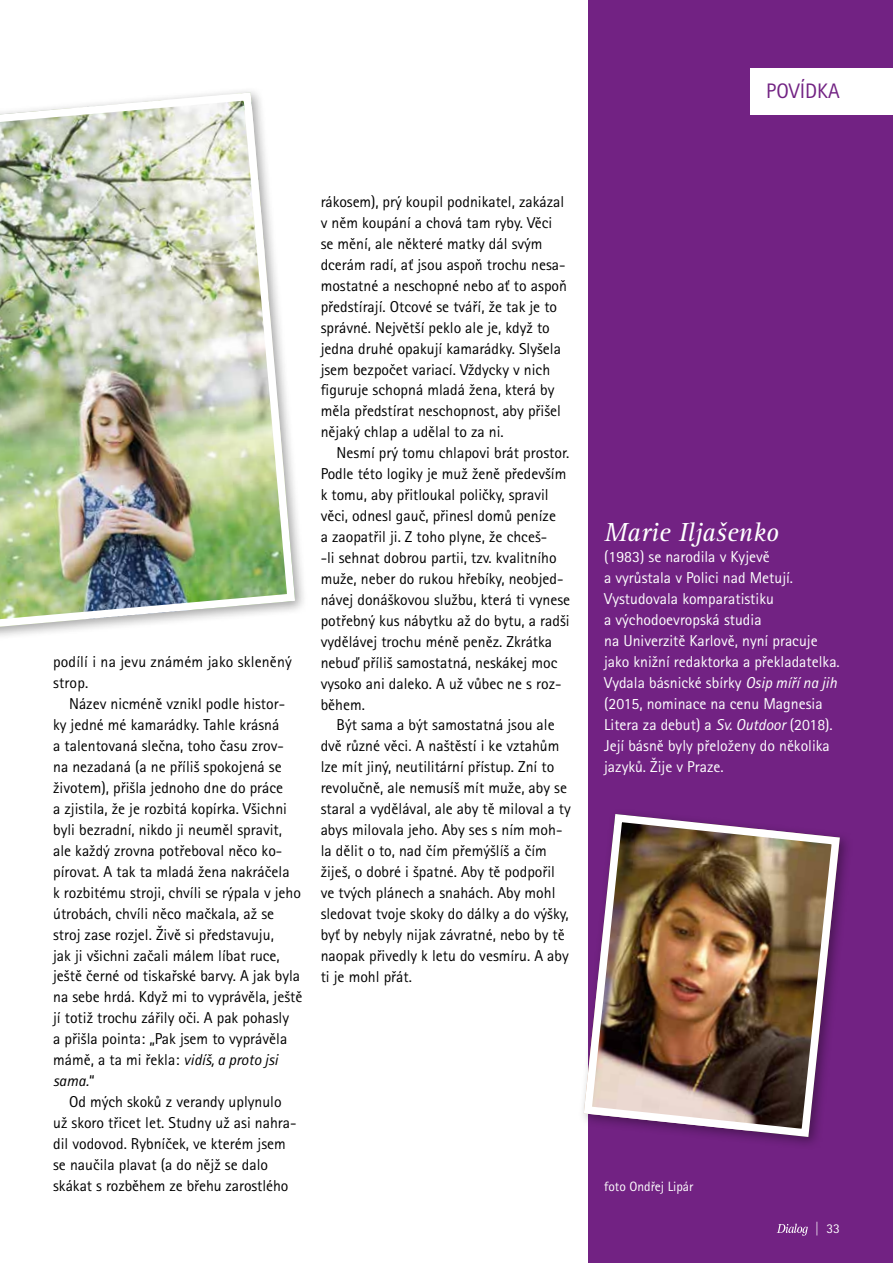
<style>
.page{position:relative;width:893px;height:1263px;background:#fff}
.page>*{position:absolute;margin:0;border:0;box-sizing:border-box;transform-origin:0 0}
.t1{font:italic 27px "Rotis Serif Pro";color:#fff}
.t2{font:21px "Rotis Sans Serif Pro";color:#722283}
.t3{font:15.75px/21px "Rotis Sans Serif Pro";color:#000}
.t4{font:15.75px/21px "Rotis Sans Serif Pro";color:#fff}
.t5{font:13.5px "Rotis Sans Serif Pro";color:#fff}
.s1{font-style:italic}
</style>
<div class="page">
<img style="left:0;top:91px;width:299px;height:545px">
<div style="left:588px;top:0;width:305px;height:1263px;background:#722283"></div>
<div style="left:750px;top:68px;width:143px;height:46px;background:#fff"></div>
<svg style="left:777px;top:1224px;width:31px;height:12px"></svg>
<div style="left:578px;top:808px;width:275px;height:342px;background:#000;opacity:.35"></div>
<img style="left:580px;top:810px;width:264px;height:331px">
<h2 class="t2" style="left:766px;top:79px;width:75px">POVÍDKA</h2>
<p class="t3" style="left:53px;top:652px;width:240px">podílí i na jevu známém jako skleněný strop.</p>
<p class="t3" style="left:53px;top:694px;width:251px;text-indent:16px">Název nicméně vznikl podle histor&shy;ky jedné mé kamarádky. Tahle krásná<br>a talentovaná slečna, toho času zrov&shy;na nezadaná (a ne příliš spokojená se životem), přišla jednoho dne do práce<br>a zjistila, že je rozbitá kopírka. Všichni byli bezradní, nikdo ji neuměl spravit, ale každý zrovna potřeboval něco ko&shy;pírovat. A tak ta mladá žena nakráčela<br>k rozbitému stroji, chvíli se rýpala v jeho útrobách, chvíli něco mačkala, až se stroj zase rozjel. Živě si představuju,<br>jak ji všichni začali málem líbat ruce, ještě černé od tiskařské barvy. A jak byla na sebe hrdá. Když mi to vyprávěla, ještě jí totiž trochu zářily oči. A pak pohasly<br>a přišla pointa: „Pak jsem to vyprávěla mámě, a ta mi řekla: <span class="s1">vidíš, a proto jsi sama.</span>“</p>
<p class="t3" style="left:53px;top:1091px;width:245px;text-indent:16px">Od mých skoků z verandy uplynulo už skoro třicet let. Studny už asi nahra&shy;dil vodovod. Rybníček, ve kterém jsem se naučila plavat (a do nějž se dalo skákat s rozběhem ze břehu zarostlého</p>
<p class="t3" style="left:321px;top:191px;width:248px">rákosem), prý koupil podnikatel, zakázal v něm koupání a chová tam ryby. Věci se mění, ale některé matky dál svým dcerám radí, ať jsou aspoň trochu nesa&shy;mostatné a neschopné nebo ať to aspoň předstírají. Otcové se tváří, že tak je to správné. Největší peklo ale je, když to jedna druhé opakují kamarádky. Slyšela jsem bezpočet variací. Vždycky v nich figuruje schopná mladá žena, která by měla předstírat neschopnost, aby přišel nějaký chlap a udělal to za ni.</p>
<p class="t3" style="left:321px;top:443px;width:251px;text-indent:16px">Nesmí prý tomu chlapovi brát prostor.<br>Podle této logiky je muž ženě především k tomu, aby přitloukal poličky, spravil věci, odnesl gauč, přinesl domů peníze<br>a zaopatřil ji. Z toho plyne, že chceš-<br>-li sehnat dobrou partii, tzv. kvalitního muže, neber do rukou hřebíky, neobjed&shy;návej donáškovou službu, která ti vynese potřebný kus nábytku až do bytu, a radši vydělávej trochu méně peněz. Zkrátka nebuď příliš samostatná, neskákej moc vysoko ani daleko. A už vůbec ne s roz&shy;během.</p>
<p class="t3" style="left:321px;top:715px;width:252px;text-indent:16px">Být sama a být samostatná jsou ale dvě různé věci. A naštěstí i ke vztahům lze mít jiný, neutilitární přístup. Zní to revolučně, ale nemusíš mít muže, aby se staral a vydělával, ale aby tě miloval a ty abys milovala jeho. Aby ses s ním moh&shy;la dělit o to, nad čím přemýšlíš a čím žiješ, o dobré i špatné. Aby tě podpořil ve tvých plánech a snahách. Aby mohl sledovat tvoje skoky do dálky a do výšky, byť by nebyly nijak závratné, nebo by tě naopak přivedly k letu do vesmíru. A aby ti je mohl přát.</p>
<h1 class="t1" style="left:604px;top:516px;width:176px">Marie Iljašenko</h1>
<p class="t4" style="left:604px;top:546px;width:237px">(1983) se narodila v Kyjevě<br>a vyrůstala v Polici nad Metují.<br>Vystudovala komparatistiku<br>a východoevropská studia<br>na Univerzitě Karlově, nyní pracuje jako knižní redaktorka a překladatelka.<br>Vydala básnické sbírky <span class="s1">Osip míří na jih </span>(2015, nominace na cenu Magnesia<br>Litera za debut) a <span class="s1">Sv. Outdoor</span> (2018).<br>Její básně byly přeloženy do několika jazyků. Žije v Praze.</p>
<p class="t5" style="left:604px;top:1178px;width:91px">foto Ondřej Lipár</p>
<p class="t5" style="left:815px;top:1220px;width:26px">| 33</p>
</div>
